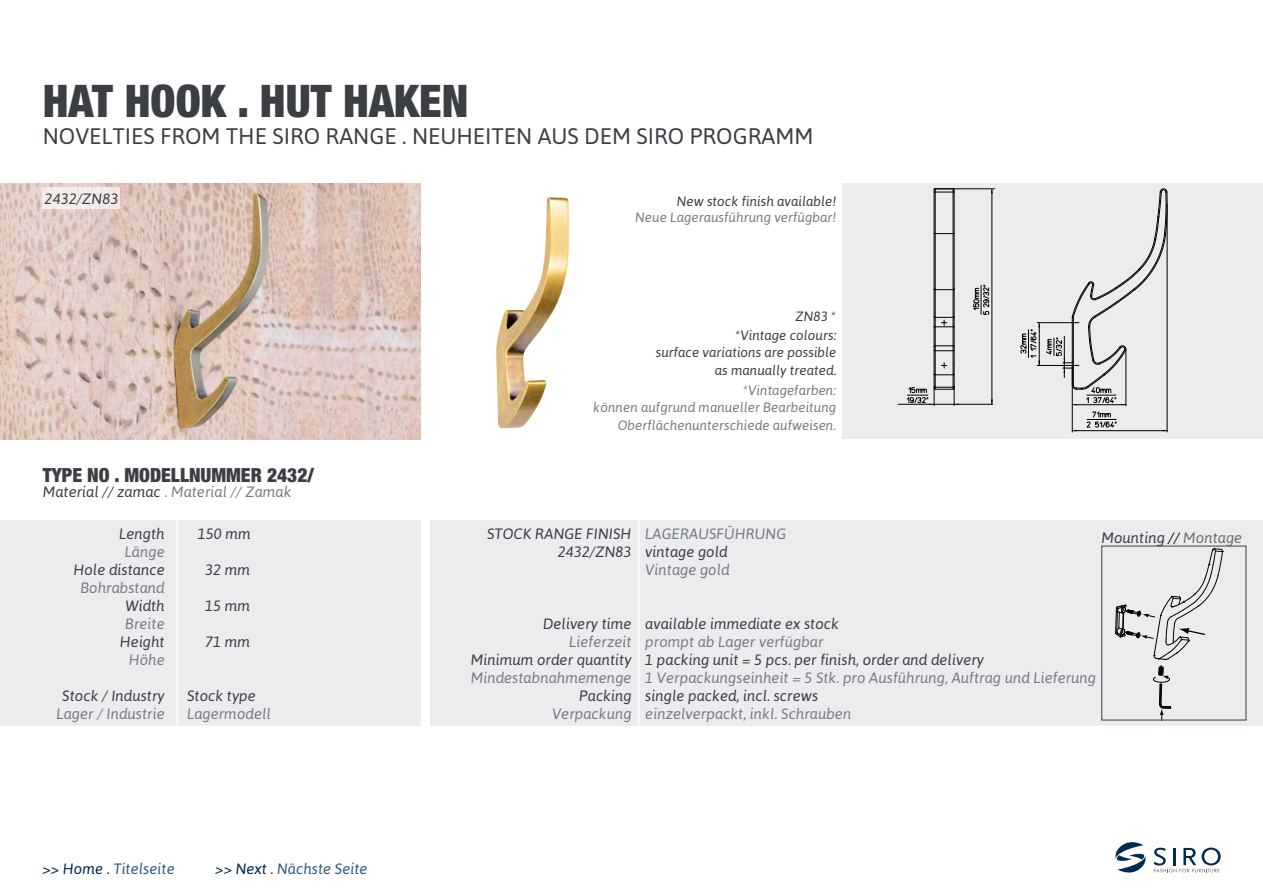
<style>
.page{position:relative;width:1263px;height:893px;background:#fff}
.page>*{position:absolute;margin:0;border:0;box-sizing:border-box;transform-origin:0 0}
.t1{font:900 condensed 45px "Helvetica Neue LTW1 G";color:#3b3f44}
.t2{font:22.5px "Asap";color:#3b3f44}
.t3{font:900 condensed 19.5px "Helvetica Neue LTW1 G";color:#3b3f44}
.t4{font:italic 15px/18px "Asap";color:#3b3f44;text-align:right}
.t5{font:italic 15px "Asap";color:#787c83}
.t6{font:italic 15px "Asap";color:#305a80}
.t7{font:italic 13.5px "Asap";color:#787c83}
.t8{font:italic 13.5px "Asap";color:#3b3f44}
.s1{color:#3b3f44}
.s2{color:#00294e}
.s3{color:#000}
.s4{color:#6e6e6e}
</style>
<div class="page">
<svg style="left:1153px;top:848px;width:68px;height:24px"></svg>
<svg style="left:1115px;top:842px;width:31px;height:31px"></svg>
<img style="left:0;top:184px;width:421px;height:255px">
<div style="left:842px;top:184px;width:421px;height:255px;background:#ebecee"></div>
<hr style="left:898px;top:404px;width:95px;height:1px;background:#000">
<hr style="left:953px;top:192px;width:1px;height:42px;background:#000">
<hr style="left:953px;top:234px;width:1px;height:83px;background:#000">
<hr style="left:954px;top:190px;width:1px;height:43px;background:#000">
<hr style="left:954px;top:233px;width:1px;height:56px;background:#000">
<hr style="left:935px;top:192px;width:1px;height:42px;background:#000">
<hr style="left:935px;top:234px;width:1px;height:56px;background:#000">
<hr style="left:934px;top:233px;width:1px;height:56px;background:#000">
<hr style="left:934px;top:192px;width:1px;height:41px;background:#000">
<svg style="left:934px;top:188px;width:20px;height:5px"></svg>
<svg style="left:936px;top:233px;width:17px;height:1px"></svg>
<svg style="left:907px;top:289px;width:52px;height:117px"></svg>
<hr style="left:1037px;top:365px;width:35px;height:1px;background:#000">
<hr style="left:1037px;top:322px;width:35px;height:1px;background:#000">
<svg style="left:1020px;top:323px;width:20px;height:42px"></svg>
<hr style="left:1072px;top:430px;width:95px;height:1px;background:#000">
<hr style="left:1072px;top:367px;width:1px;height:65px;background:#000">
<hr style="left:1167px;top:204px;width:1px;height:228px;background:#000">
<svg style="left:1086px;top:411px;width:30px;height:16px"></svg>
<hr style="left:1126px;top:349px;width:1px;height:57px;background:#000">
<svg style="left:1046px;top:188px;width:121px;height:217px"></svg>
<svg style="left:973px;top:285px;width:16px;height:30px"></svg>
<hr style="left:934px;top:189px;width:60px;height:1px;background:#000">
<hr style="left:992px;top:189px;width:1px;height:215px;background:#000">
<div style="left:0;top:521px;width:421px;height:205px;background:#ebecee"></div>
<div style="left:430px;top:521px;width:832px;height:205px;background:#ebecee"></div>
<img style="left:496px;top:197px;width:73px;height:232px">
<div style="left:43px;top:187px;width:77px;height:22px;background:#f4ecea"></div>
<hr style="left:176px;top:517px;width:2px;height:308px;background:#fff">
<hr style="left:638px;top:510px;width:1px;height:316px;background:#fff">
<svg style="left:1115px;top:545px;width:108px;height:173px"></svg>
<h1 class="t1" style="left:43px;top:74px;width:427px">HAT HOOK . HUT HAKEN</h1>
<h2 class="t2" style="left:43px;top:123px;width:772px">NOVELTIES FROM THE SIRO RANGE . NEUHEITEN AUS DEM SIRO PROGRAMM</h2>
<p class="t4" style="left:45px;top:189px;width:75px">2432/ZN83</p>
<h3 class="t3" style="left:43px;top:463px;width:273px">TYPE NO . MODELLNUMMER 2432/</h3>
<p class="t5" style="left:43px;top:483px;width:250px"><span class="s1">Material // zamac</span> . Material // Zamak</p>
<p class="t4" style="left:119px;top:524px;width:47px">Length</p>
<p class="t5" style="left:125px;top:543px;width:42px">Länge</p>
<p class="t4" style="left:73px;top:560px;width:93px">Hole distance</p>
<p class="t5" style="left:80px;top:579px;width:86px">Bohrabstand</p>
<p class="t4" style="left:125px;top:596px;width:41px">Width</p>
<p class="t5" style="left:125px;top:615px;width:41px">Breite</p>
<p class="t4" style="left:120px;top:632px;width:46px">Height</p>
<p class="t5" style="left:129px;top:651px;width:38px">Höhe</p>
<p class="t4" style="left:62px;top:686px;width:104px">Stock / Industry</p>
<p class="t5" style="left:57px;top:705px;width:110px">Lager / Industrie</p>
<p class="t4" style="left:198px;top:524px;width:55px">150 mm</p>
<p class="t4" style="left:205px;top:560px;width:47px">32 mm</p>
<p class="t4" style="left:205px;top:596px;width:47px">15 mm</p>
<p class="t4" style="left:205px;top:632px;width:47px">71 mm</p>
<p class="t4" style="left:187px;top:686px;width:70px">Stock type</p>
<p class="t5" style="left:187px;top:705px;width:85px">Lagermodell</p>
<p class="t6" style="left:43px;top:860px;width:134px"><span class="s2">&gt;&gt; Home .</span> Titelseite</p>
<p class="t6" style="left:215px;top:860px;width:154px"><span class="s2">&gt;&gt; Next .</span> Nächste Seite</p>
<p class="t8" style="left:677px;top:193px;width:161px">New stock finish available!</p>
<p class="t7" style="left:635px;top:209px;width:203px">Neue Lagerausführung verfügbar!</p>
<p class="t8" style="left:796px;top:308px;width:42px">ZN83 *</p>
<p class="t8" style="left:735px;top:327px;width:102px">*Vintage colours:</p>
<p class="t8" style="left:656px;top:345px;width:182px">surface variations are possible</p>
<p class="t7" style="left:743px;top:382px;width:94px">*Vintagefarben:</p>
<p class="t7" style="left:618px;top:417px;width:220px">Oberflächenunterschiede aufweisen.</p>
<p class="t8" style="left:715px;top:362px;width:123px">as manually treated.</p>
<p class="t7" style="left:593px;top:399px;width:245px">können aufgrund manueller Bearbeitung</p>
<p class="t4" style="left:487px;top:524px;width:146px">STOCK RANGE FINISH<br>2432/ZN83</p>
<p class="t4" style="left:543px;top:614px;width:90px">Delivery time</p>
<p class="t5" style="left:569px;top:633px;width:64px">Lieferzeit</p>
<p class="t4" style="left:471px;top:650px;width:162px">Minimum order quantity</p>
<p class="t5" style="left:471px;top:669px;width:162px">Mindestabnahmemenge</p>
<p class="t4" style="left:579px;top:686px;width:54px">Packing</p>
<p class="t5" style="left:552px;top:705px;width:81px">Verpackung</p>
<p class="t5" style="left:645px;top:525px;width:143px">LAGERAUSFÜHRUNG</p>
<p class="t4" style="left:645px;top:542px;width:84px">vintage gold</p>
<p class="t5" style="left:645px;top:561px;width:86px">Vintage gold</p>
<p class="t4" style="left:645px;top:614px;width:195px">available immediate ex stock</p>
<p class="t5" style="left:645px;top:633px;width:180px">prompt ab Lager verfügbar</p>
<p class="t4" style="left:645px;top:650px;width:340px">1 packing unit = 5 pcs. per finish, order and delivery</p>
<p class="t5" style="left:645px;top:669px;width:452px">1 Verpackungseinheit = 5 Stk. pro Ausführung, Auftrag und Lieferung</p>
<p class="t4" style="left:645px;top:686px;width:174px">single packed, incl. screws</p>
<p class="t5" style="left:645px;top:705px;width:208px">einzelverpackt, inkl. Schrauben</p>
<p class="t4" style="left:1101px;top:528px;width:142px">Mounting <span class="s3">//</span> <span class="s4">Montage</span></p>
</div>
